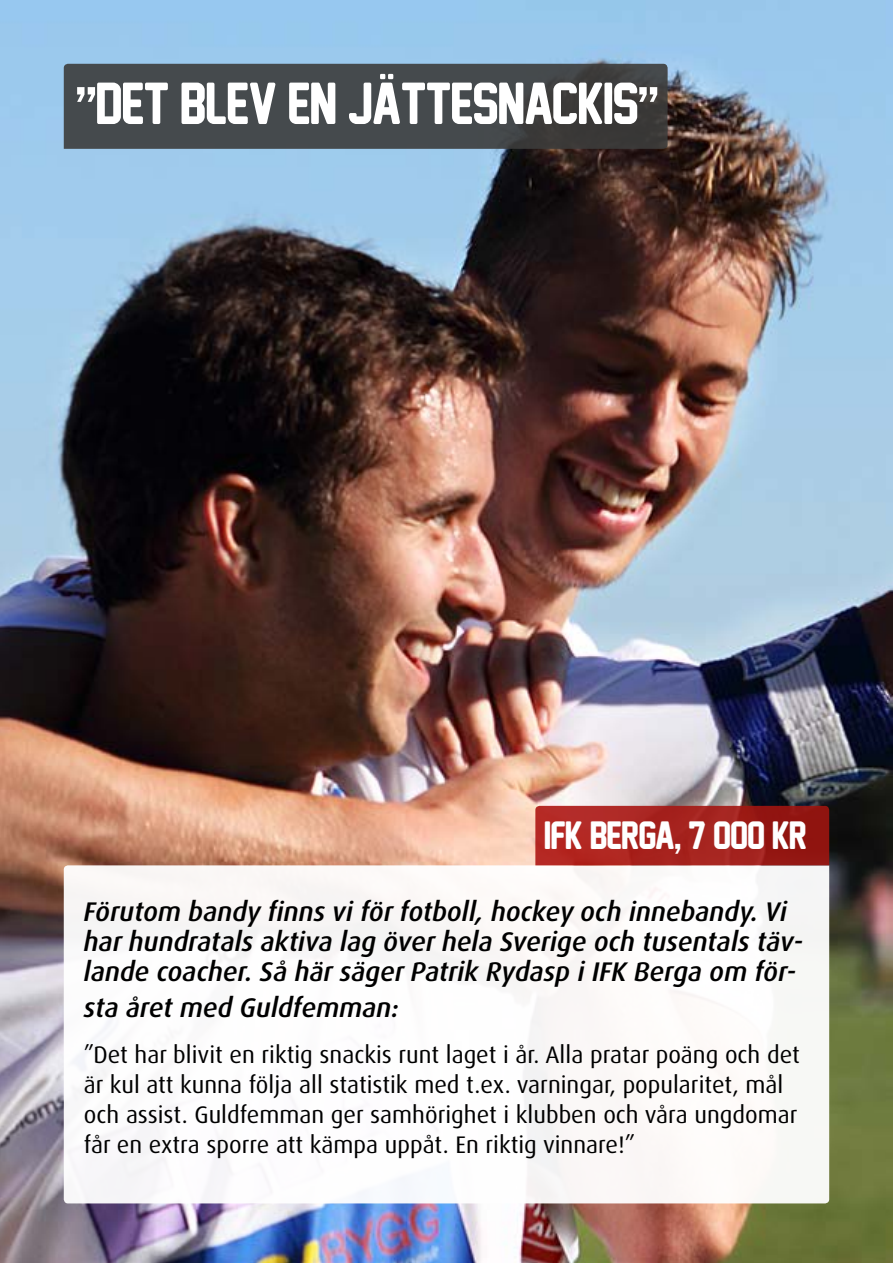
<style>
.page{position:relative;width:893px;height:1263px;background:#fff}
.page>*{position:absolute;margin:0;border:0;box-sizing:border-box;transform-origin:0 0}
.t1{font:54px "New Athletic M54";letter-spacing:-.03em;color:#fff}
.t2{font:36px "New Athletic M54";letter-spacing:-.03em;color:#fff}
.t3{font:italic 500 27px/30px "Dax OT";color:#000}
.t4{font:24px/30px "Dax OT";color:#000}
</style>
<div class="page">
<img style="left:0;top:0;width:893px;height:1263px">
<svg style="left:64px;top:865px;width:765px;height:338px"></svg>
<svg style="left:535px;top:806px;width:294px;height:59px"></svg>
<svg style="left:64px;top:64px;width:604px;height:85px;fill:#454a4d"></svg>
<h1 class="t1" style="left:75px;top:74px;width:585px">"DET BLEV EN JÄTTESNACKIS"</h1>
<h2 class="t2" style="left:544px;top:815px;width:265px">IFK BERGA, 7 000 KR</h2>
<p class="t3" style="left:84px;top:896px;width:721px">Förutom bandy finns vi för fotboll, hockey och innebandy. Vi har hundratals aktiva lag över hela Sverige och tusentals täv&shy;lande coacher. Så här säger Patrik Rydasp i IFK Berga om för-</p>
<p class="t3" style="left:84px;top:992px;width:316px">sta året med Guldfemman:</p>
<p class="t4" style="left:84px;top:1040px;width:717px">”Det har blivit en riktig snackis runt laget i år. Alla pratar poäng och det är kul att kunna följa all statistik med t.ex. varningar, popularitet, mål och assist. Guldfemman ger samhörighet i klubben och våra ungdomar får en extra sporre att kämpa uppåt. En riktig vinnare!”</p>
</div>
